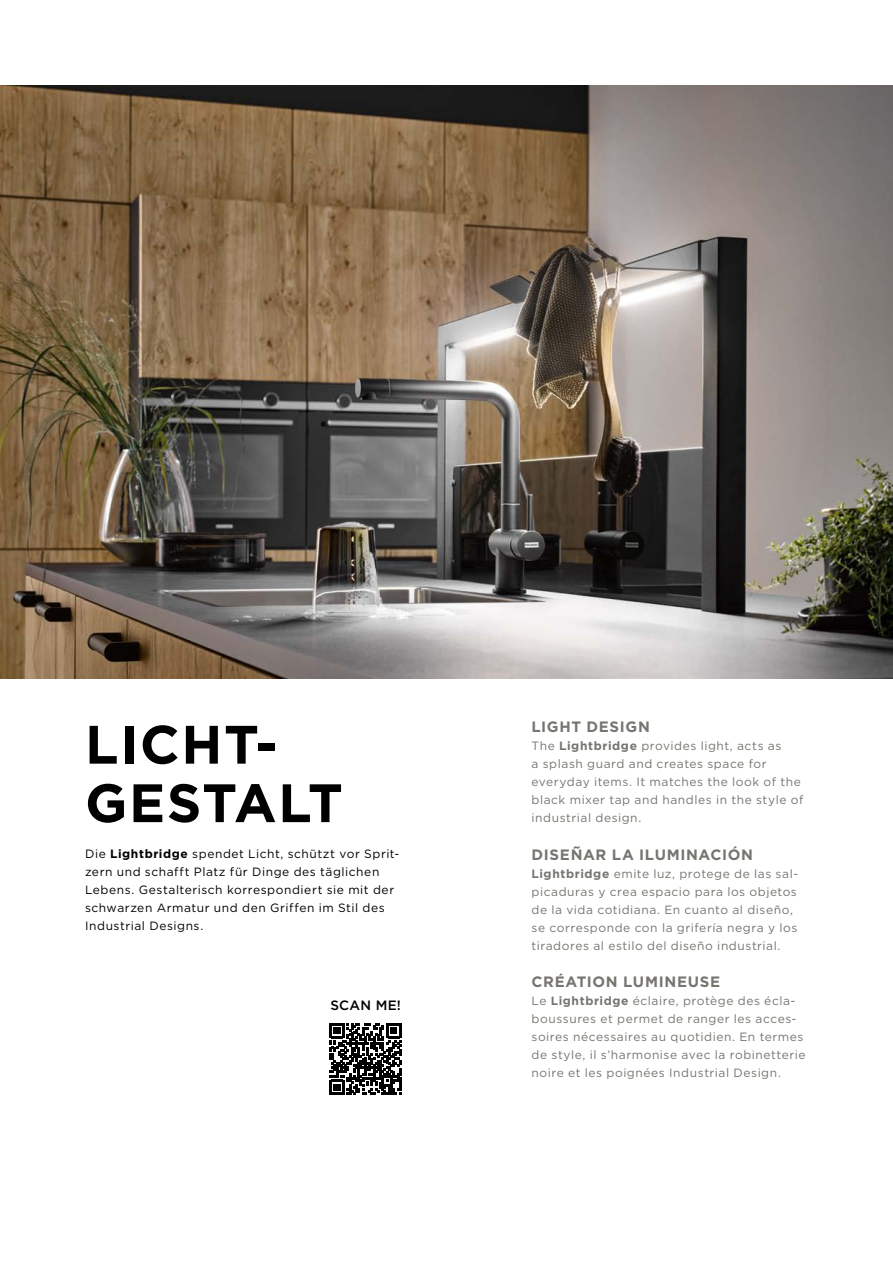
<style>
.page{position:relative;width:893px;height:1263px;background:#fff}
.page>*{position:absolute;margin:0;border:0;box-sizing:border-box;transform-origin:0 0}
.t1{font:700 54px/58.5px "Gotham";letter-spacing:.03em;color:#000}
.t2{font:700 15px "Gotham";letter-spacing:.045em;color:#77756f}
.t3{font:500 13.5px "Gotham";letter-spacing:.02em;color:#000}
.t4{font:12px/18px "Gotham";letter-spacing:.045em;color:#77756f}
.t5{font:12px/18px "Gotham";letter-spacing:.045em;color:#000}
.s1{font-weight:700}
</style>
<div class="page">
<img style="left:0;top:85px;width:893px;height:594px">
<svg style="left:329px;top:1023px;width:72px;height:72px"></svg>
<h1 class="t1" style="left:85px;top:715px;width:259px">LICHT-<br>GESTALT</h1>
<p class="t5" style="left:85px;top:844px;width:316px">Die <span class="s1">Lightbridge</span> spendet Licht, schützt vor Sprit&shy;zern und schafft Platz für Dinge des täglichen Lebens. Gestalterisch korrespondiert sie mit der schwarzen Armatur und den Griffen im Stil des Industrial Designs.</p>
<p class="t3" style="left:330px;top:996px;width:72px">SCAN ME!</p>
<p class="t2" style="left:531px;top:717px;width:120px">LIGHT DESIGN</p>
<p class="t4" style="left:531px;top:737px;width:273px">The <span class="s1">Lightbridge</span> provides light, acts as<br>a splash guard and creates space for everyday items. It matches the look of the black mixer tap and handles in the style of industrial design.</p>
<p class="t2" style="left:531px;top:845px;width:223px">DISEÑAR LA ILUMINACIÓN</p>
<p class="t4" style="left:531px;top:864px;width:268px"><span class="s1">Lightbridge</span> emite luz, protege de las sal&shy;picaduras y crea espacio para los objetos de la vida cotidiana. En cuanto al diseño, se corresponde con la grifería negra y los tiradores al estilo del diseño industrial.</p>
<p class="t2" style="left:531px;top:972px;width:190px">CRÉATION LUMINEUSE</p>
<p class="t4" style="left:531px;top:992px;width:276px">Le <span class="s1">Lightbridge</span> éclaire, protège des écla&shy;boussures et permet de ranger les acces&shy;soires nécessaires au quotidien. En termes de style, il s’harmonise avec la robinetterie noire et les poignées Industrial Design.</p>
</div>
